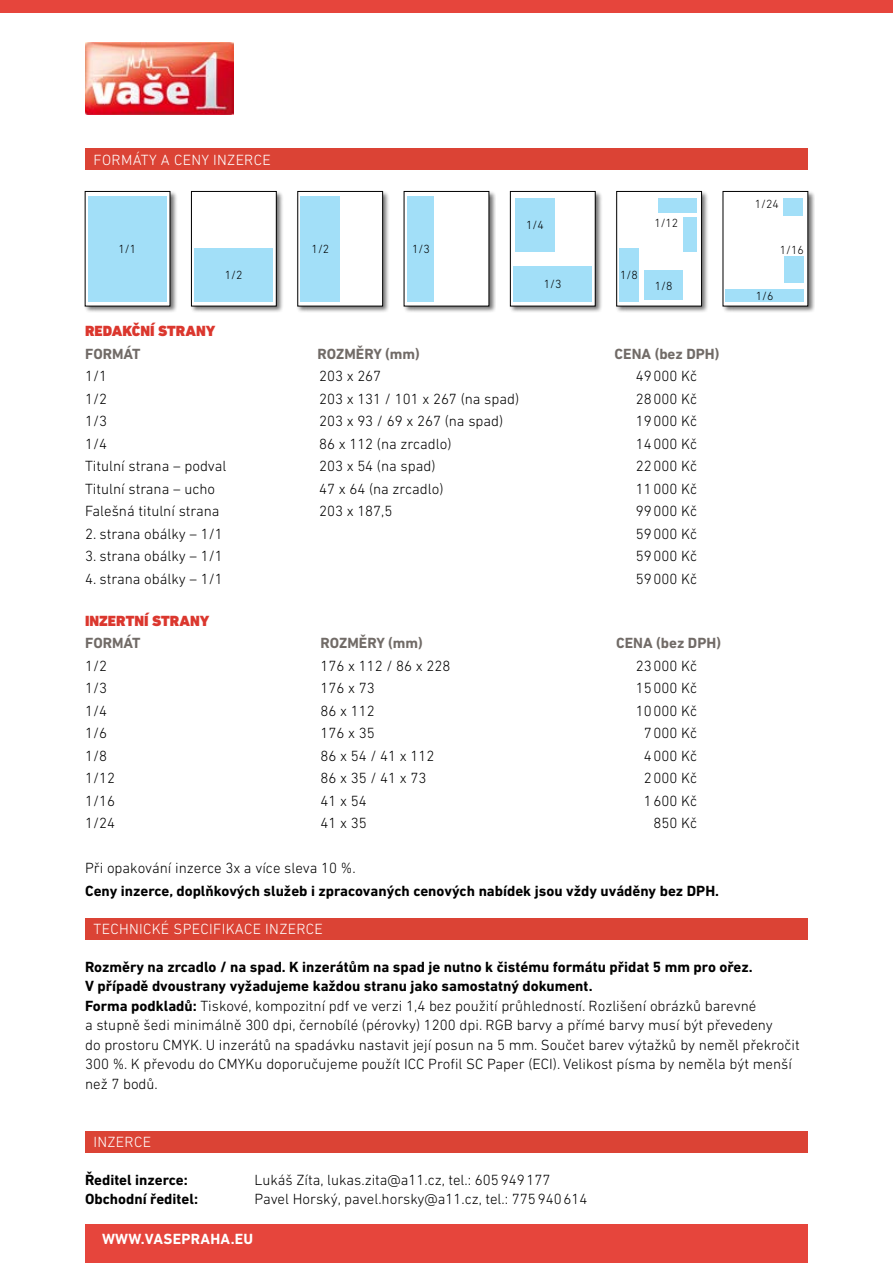
<style>
.page{position:relative;width:893px;height:1263px;background:#fff}
.page>*{position:absolute;margin:0;border:0;box-sizing:border-box;transform-origin:0 0}
.t1{font:300 15px/19.5px "DIN Next LT Pro";color:#000}
.t2{font:700 15px "DIN Next LT Pro";color:#000}
.t3{font:700 15px "DIN Next LT Pro";color:#716b67}
.t4{font:300 15px "DIN Next LT Pro";letter-spacing:.02em;color:#fff}
.t5{font:900 15px "DIN Next LT Pro";color:#db372e}
.t6{font:700 15px "DIN Next LT Pro";letter-spacing:.02em;color:#fff}
.t7{font:300 12px "DIN Next LT Pro";color:#000}
.s1{font-weight:700}
</style>
<div class="page">
<img style="left:85px;top:43px;width:149px;height:71px">
<div style="left:85px;top:918px;width:723px;height:21px;background:#db4335"></div>
<div style="left:85px;top:149px;width:723px;height:21px;background:#db4335"></div>
<div style="left:84px;top:190px;width:93px;height:123px;background:#000;opacity:.55"></div>
<svg style="left:87px;top:193px;width:81px;height:111px"></svg>
<div style="left:88px;top:196px;width:78px;height:105px;background:#a2dff8"></div>
<div style="left:403px;top:190px;width:93px;height:123px;background:#000;opacity:.55"></div>
<div style="left:404px;top:191px;width:85px;height:115px;background:#fff"></div>
<div style="left:408px;top:196px;width:26px;height:105px;background:#a2dff8"></div>
<div style="left:296px;top:190px;width:94px;height:123px;background:#000;opacity:.55"></div>
<div style="left:298px;top:191px;width:85px;height:115px;background:#fff"></div>
<div style="left:298px;top:191px;width:85px;height:115px;border:1px solid #000"></div>
<div style="left:301px;top:196px;width:39px;height:105px;background:#a2dff8"></div>
<div style="left:190px;top:190px;width:93px;height:123px;background:#000;opacity:.55"></div>
<div style="left:191px;top:191px;width:85px;height:115px;background:#fff"></div>
<div style="left:191px;top:191px;width:85px;height:115px;border:1px solid #000"></div>
<div style="left:195px;top:248px;width:78px;height:53px;background:#a2dff8"></div>
<div style="left:509px;top:190px;width:93px;height:123px;background:#000;opacity:.55"></div>
<div style="left:510px;top:191px;width:85px;height:115px;background:#fff"></div>
<div style="left:510px;top:191px;width:85px;height:115px;border:1px solid #000"></div>
<div style="left:515px;top:198px;width:39px;height:53px;background:#a2dff8"></div>
<div style="left:514px;top:266px;width:78px;height:35px;background:#a2dff8"></div>
<div style="left:722px;top:190px;width:93px;height:123px;background:#000;opacity:.55"></div>
<div style="left:723px;top:191px;width:85px;height:115px;background:#fff"></div>
<div style="left:784px;top:256px;width:20px;height:27px;background:#a2dff8"></div>
<div style="left:784px;top:198px;width:19px;height:17px;background:#a2dff8"></div>
<div style="left:726px;top:289px;width:78px;height:13px;background:#a2dff8"></div>
<div style="left:615px;top:190px;width:94px;height:123px;background:#000;opacity:.55"></div>
<div style="left:617px;top:191px;width:84px;height:115px;background:#fff"></div>
<div style="left:617px;top:191px;width:85px;height:115px;border:1px solid #000"></div>
<div style="left:619px;top:248px;width:20px;height:53px;background:#a2dff8"></div>
<div style="left:644px;top:271px;width:39px;height:29px;background:#a2dff8"></div>
<div style="left:658px;top:198px;width:39px;height:15px;background:#a2dff8"></div>
<div style="left:683px;top:217px;width:13px;height:35px;background:#a2dff8"></div>
<div style="left:85px;top:1131px;width:723px;height:21px;background:#db4335"></div>
<div style="left:85px;top:1225px;width:723px;height:38px;background:#e6453c"></div>
<div style="left:0;top:0;width:893px;height:13px;background:#e6453c"></div>
<p class="t4" style="left:94px;top:151px;width:179px">formáty a ceny inzerce</p>
<p class="t7" style="left:119px;top:242px;width:19px">1/1</p>
<p class="t7" style="left:312px;top:242px;width:19px">1/2</p>
<p class="t7" style="left:412px;top:242px;width:19px">1/3</p>
<p class="t7" style="left:225px;top:268px;width:19px">1/2</p>
<p class="t7" style="left:526px;top:218px;width:19px">1/4</p>
<p class="t7" style="left:544px;top:277px;width:19px">1/3</p>
<p class="t7" style="left:620px;top:268px;width:19px">1/8</p>
<p class="t7" style="left:654px;top:216px;width:26px">1/12</p>
<p class="t7" style="left:655px;top:279px;width:19px">1/8</p>
<p class="t5" style="left:85px;top:322px;width:132px">REDAKČNÍ STRANY</p>
<p class="t3" style="left:85px;top:345px;width:57px">formát</p>
<p class="t3" style="left:318px;top:345px;width:104px">rozměry (mm)</p>
<p class="t3" style="left:615px;top:345px;width:106px">cena (bez DPH)</p>
<p class="t1" style="left:85px;top:366px;width:24px">1/1</p>
<p class="t1" style="left:319px;top:366px;width:64px">203 x 267</p>
<p class="t1" style="left:636px;top:366px;width:63px">49000 Kč</p>
<p class="t1" style="left:85px;top:389px;width:24px">1/2</p>
<p class="t1" style="left:319px;top:389px;width:202px">203 x 131 / 101 x 267 (na spad)</p>
<p class="t1" style="left:636px;top:389px;width:63px">28000 Kč</p>
<p class="t1" style="left:85px;top:411px;width:24px">1/3</p>
<p class="t1" style="left:319px;top:411px;width:186px">203 x 93 / 69 x 267 (na spad)</p>
<p class="t1" style="left:636px;top:411px;width:63px">19000 Kč</p>
<p class="t1" style="left:85px;top:434px;width:24px">1/4</p>
<p class="t1" style="left:319px;top:434px;width:134px">86 x 112 (na zrcadlo)</p>
<p class="t1" style="left:636px;top:434px;width:63px">14000 Kč</p>
<p class="t1" style="left:85px;top:456px;width:143px">Titulní strana – podval</p>
<p class="t1" style="left:319px;top:456px;width:118px">203 x 54 (na spad)</p>
<p class="t1" style="left:636px;top:456px;width:63px">22000 Kč</p>
<p class="t1" style="left:85px;top:479px;width:132px">Titulní strana – ucho</p>
<p class="t1" style="left:319px;top:479px;width:126px">47 x 64 (na zrcadlo)</p>
<p class="t1" style="left:636px;top:479px;width:63px">11000 Kč</p>
<p class="t1" style="left:85px;top:501px;width:136px">Falešná titulní strana</p>
<p class="t1" style="left:319px;top:501px;width:75px">203 x 187,5</p>
<p class="t1" style="left:636px;top:501px;width:63px">99000 Kč</p>
<p class="t1" style="left:85px;top:524px;width:139px">2. strana obálky – 1/1</p>
<p class="t1" style="left:636px;top:524px;width:63px">59000 Kč</p>
<p class="t1" style="left:85px;top:546px;width:139px">3. strana obálky – 1/1</p>
<p class="t1" style="left:636px;top:546px;width:63px">59000 Kč</p>
<p class="t1" style="left:85px;top:569px;width:139px">4. strana obálky – 1/1</p>
<p class="t1" style="left:636px;top:569px;width:63px">59000 Kč</p>
<p class="t5" style="left:85px;top:612px;width:126px">INZERTNÍ STRANY</p>
<p class="t3" style="left:85px;top:634px;width:57px">formát</p>
<p class="t3" style="left:321px;top:634px;width:104px">rozměry (mm)</p>
<p class="t3" style="left:616px;top:634px;width:106px">cena (bez DPH)</p>
<p class="t1" style="left:85px;top:656px;width:24px">1/2</p>
<p class="t1" style="left:321px;top:656px;width:131px">176 x 112 / 86 x 228</p>
<p class="t1" style="left:636px;top:656px;width:63px">23000 Kč</p>
<p class="t1" style="left:85px;top:678px;width:24px">1/3</p>
<p class="t1" style="left:321px;top:678px;width:56px">176 x 73</p>
<p class="t1" style="left:636px;top:678px;width:63px">15000 Kč</p>
<p class="t1" style="left:85px;top:701px;width:24px">1/4</p>
<p class="t1" style="left:321px;top:701px;width:56px">86 x 112</p>
<p class="t1" style="left:636px;top:701px;width:63px">10000 Kč</p>
<p class="t1" style="left:85px;top:723px;width:24px">1/6</p>
<p class="t1" style="left:321px;top:723px;width:56px">176 x 35</p>
<p class="t1" style="left:644px;top:723px;width:55px">7000 Kč</p>
<p class="t1" style="left:85px;top:746px;width:24px">1/8</p>
<p class="t1" style="left:321px;top:746px;width:115px">86 x 54 / 41 x 112</p>
<p class="t1" style="left:644px;top:746px;width:55px">4000 Kč</p>
<p class="t1" style="left:85px;top:768px;width:32px">1/12</p>
<p class="t1" style="left:321px;top:768px;width:107px">86 x 35 / 41 x 73</p>
<p class="t1" style="left:644px;top:768px;width:55px">2000 Kč</p>
<p class="t1" style="left:85px;top:791px;width:32px">1/16</p>
<p class="t1" style="left:321px;top:791px;width:48px">41 x 54</p>
<p class="t1" style="left:644px;top:791px;width:55px">1600 Kč</p>
<p class="t1" style="left:85px;top:813px;width:32px">1/24</p>
<p class="t1" style="left:321px;top:813px;width:48px">41 x 35</p>
<p class="t1" style="left:653px;top:813px;width:45px">850 Kč</p>
<p class="t1" style="left:85px;top:858px;width:272px">Při opakování inzerce 3x a více sleva 10 %.</p>
<p class="t2" style="left:85px;top:882px;width:636px">Ceny inzerce, doplňkových služeb i zpracovaných cenových nabídek jsou vždy uváděny bez DPH.</p>
<p class="t4" style="left:94px;top:921px;width:26px">technick</p>
<p class="t4" style="left:161px;top:921px;width:163px">é speci fikace inzerce</p>
<p class="t7" style="left:755px;top:197px;width:26px">1/24</p>
<p class="t7" style="left:780px;top:243px;width:26px">1/16</p>
<p class="t7" style="left:756px;top:289px;width:19px">1/6</p>
<p class="t1" style="left:85px;top:957px;width:716px"><span class="s1">Rozměry na zrcadlo / na spad. K inzerátům na spad je nutno k čistému formátu přidat 5 mm pro ořez.<br>V případě dvoustrany vyžadujeme každou stranu jako samostatný dokument.<br>Forma podkladů:</span> Tiskové, kompozitní pdf ve verzi 1,4 bez použití průhledností. Rozlišení obrázků barevné<br>a stupně šedi minimálně 300 dpi, černobílé (pérovky) 1200 dpi. RGB barvy a přímé barvy musí být převedeny<br>do prostoru CMYK. U inzerátů na spadávku nastavit její posun na 5 mm. Součet barev výtažků by neměl překročit 300 %. K převodu do CMYKu doporučujeme použít ICC Profil SC Paper (ECI). Velikost písma by neměla být menší než 7 bodů.</p>
<p class="t4" style="left:94px;top:1133px;width:59px">inzerce</p>
<p class="t2" style="left:85px;top:1171px;width:104px">Ředitel inzerce:</p>
<p class="t1" style="left:255px;top:1170px;width:297px">Lukáš Zíta, lukas.zita@a11.cz, tel.: 605949177</p>
<p class="t2" style="left:85px;top:1190px;width:114px">Obchodní ředitel:</p>
<p class="t1" style="left:255px;top:1189px;width:334px">Pavel Horský, pavel.horsky@a11.cz, tel.: 775940614</p>
<p class="t6" style="left:102px;top:1230px;width:153px">www.vasepraha.eu</p>
</div>
